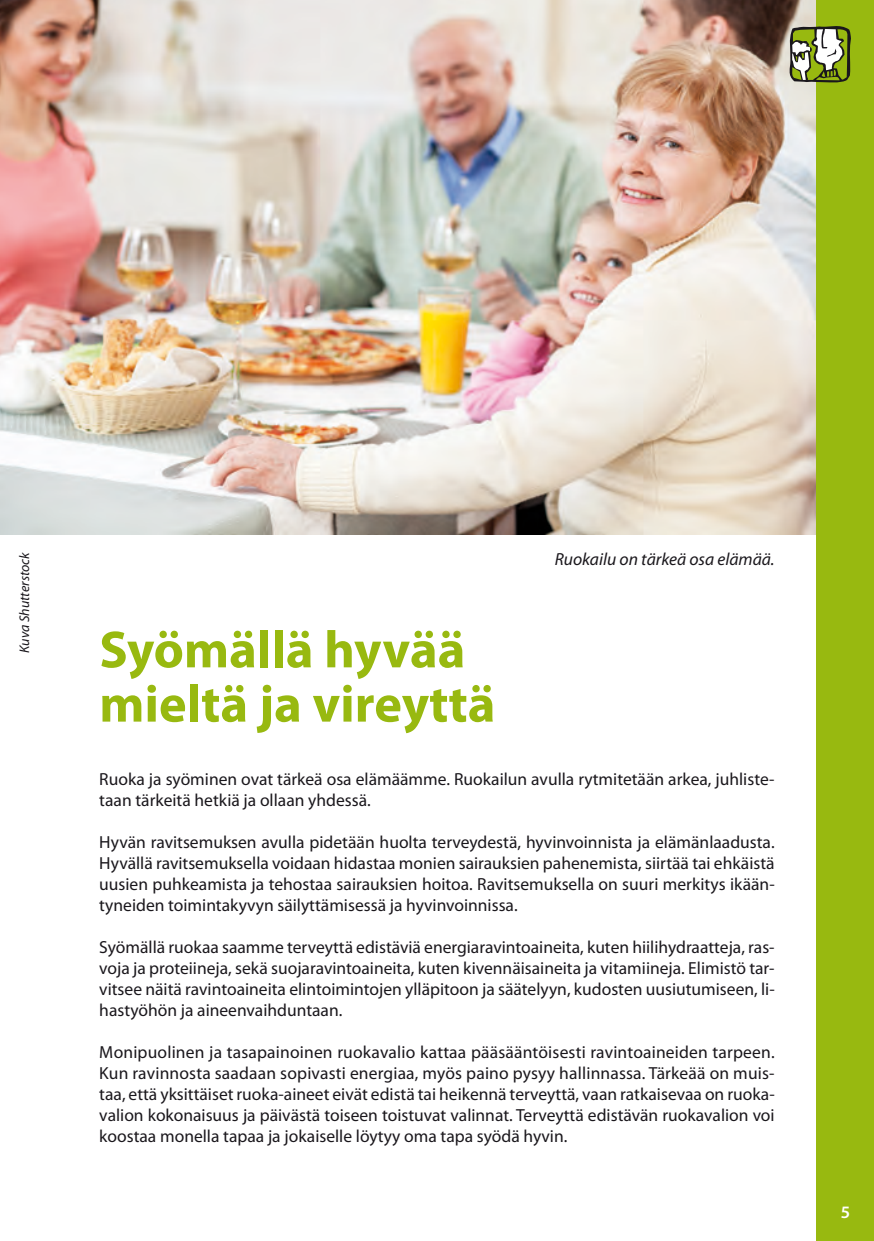
<style>
.page{position:relative;width:874px;height:1241px;background:#fff}
.page>*{position:absolute;margin:0;border:0;box-sizing:border-box;transform-origin:0 0}
.t1{font:700 52.5px/54.2px "Myriad Pro";color:#98b910}
.t2{font:17.5px/21px "Myriad Pro";color:#1a171c;text-align:justify}
.t3{font:italic 17.5px "Myriad Pro";color:#1a171c}
.t4{font:600 17.5px "Myriad Pro";color:#fff}
.t5{font:italic 14px "Myriad Pro";color:#1a171c}
</style>
<div class="page">
<img style="left:0;top:0;width:816px;height:535px">
<div style="left:816px;top:0;width:57px;height:1240px;background:#98b910"></div>
<svg style="left:786px;top:23px;width:64px;height:59px"></svg>
<p class="t5" style="left:16px;top:652px;width:102px;rotate:-90deg">Kuva Shutterstock</p>
<p class="t3" style="left:554px;top:548px;width:221px">Ruokailu on tärkeä osa elämää.</p>
<h1 class="t1" style="left:99px;top:620px;width:397px">Syömällä hyvää mieltä ja vireyttä</h1>
<p class="t2" style="left:99px;top:768px;width:676px">Ruoka ja syöminen ovat tärkeä osa elämäämme. Ruokailun avulla rytmitetään arkea, juhliste&shy;taan tärkeitä hetkiä ja ollaan yhdessä.</p>
<p class="t2" style="left:99px;top:831px;width:676px">Hyvän ravitsemuksen avulla pidetään huolta terveydestä, hyvinvoinnista ja elämänlaadusta.<br>Hyvällä ravitsemuksella voidaan hidastaa monien sairauksien pahenemista, siirtää tai ehkäistä uusien puhkeamista ja tehostaa sairauksien hoitoa. Ravitsemuksella on suuri merkitys ikään&shy;tyneiden toimintakyvyn säilyttämisessä ja hyvinvoinnissa.</p>
<p class="t2" style="left:99px;top:936px;width:676px">Syömällä ruokaa saamme terveyttä edistäviä energiaravintoaineita, kuten hiilihydraatteja, ras&shy;voja ja proteiineja, sekä suojaravintoaineita, kuten kivennäisaineita ja vitamiineja. Elimistö tar&shy;vitsee näitä ravintoaineita elintoimintojen ylläpitoon ja säätelyyn, kudosten uusiutumiseen, li&shy;hastyöhön ja aineenvaihduntaan.</p>
<p class="t2" style="left:99px;top:1041px;width:676px">Monipuolinen ja tasapainoinen ruokavalio kattaa pääsääntöisesti ravintoaineiden tarpeen.<br>Kun ravinnosta saadaan sopivasti energiaa, myös paino pysyy hallinnassa. Tärkeää on muis&shy;taa, että yksittäiset ruoka-aineet eivät edistä tai heikennä terveyttä, vaan ratkaisevaa on ruoka&shy;valion kokonaisuus ja päivästä toiseen toistuvat valinnat. Terveyttä edistävän ruokavalion voi koostaa monella tapaa ja jokaiselle löytyy oma tapa syödä hyvin.</p>
<p class="t4" style="left:840px;top:1200px;width:11px">5</p>
</div>
